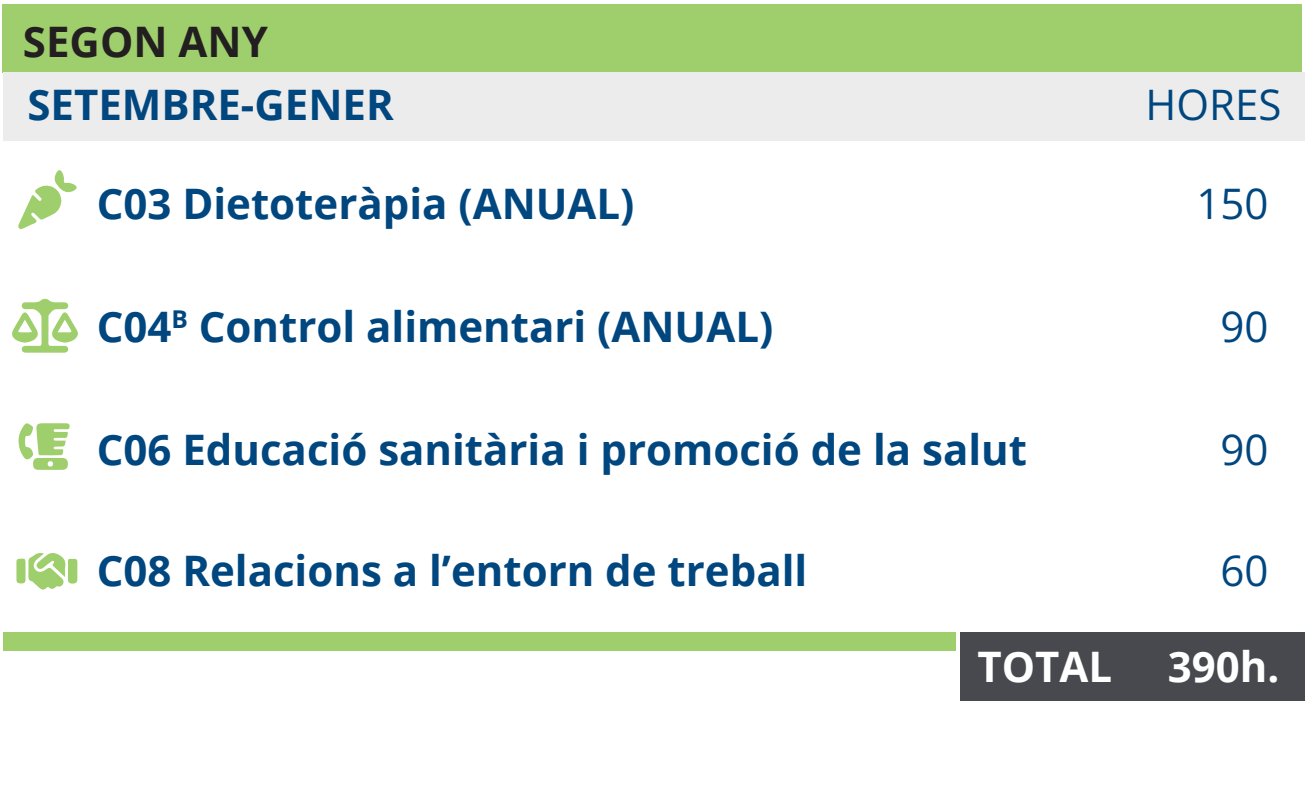
<style>
.page{position:relative;width:1305px;height:785px;background:#fff}
.page>*{position:absolute;margin:0;border:0;box-sizing:border-box;transform-origin:0 0}
.t1{font:700 42px "Open Sans";color:#00467f}
.t2{font:42px "Open Sans";color:#00467f}
.t3{font:700 42px "Open Sans";color:#fff}
.t4{font:700 42px "Open Sans";color:#231f20}
</style>
<div class="page">
<div style="left:2px;top:5px;width:1300px;height:67px;background:#9fcf6c"></div>
<div style="left:3px;top:72px;width:1302px;height:68px;background:#ececec"></div>
<div style="left:961px;top:632px;width:344px;height:67px;background:#47494e"></div>
<div style="left:3px;top:632px;width:952px;height:18px;background:#9fcf6c"></div>
<svg style="left:16px;top:553px;width:61px;height:37px"></svg>
<svg style="left:18px;top:170px;width:59px;height:59px"></svg>
<svg style="left:12px;top:298px;width:66px;height:54px"></svg>
<svg style="left:19px;top:423px;width:51px;height:46px"></svg>
<p class="t4" style="left:23px;top:12px;width:246px">SEGON ANY</p>
<p class="t1" style="left:27px;top:75px;width:368px">SETEMBRE-GENER</p>
<p class="t2" style="left:1145px;top:76px;width:137px">HORES</p>
<p class="t1" style="left:97px;top:174px;width:539px">C03 Dietoteràpia (ANUAL)</p>
<p class="t2" style="left:1197px;top:175px;width:74px">150</p>
<p class="t1" style="left:97px;top:297px;width:678px">C04<sup>B</sup> Control alimentari (ANUAL)</p>
<p class="t2" style="left:1221px;top:298px;width:50px">90</p>
<p class="t1" style="left:97px;top:419px;width:932px">C06 Educació sanitària i promoció de la salut</p>
<p class="t2" style="left:1221px;top:420px;width:50px">90</p>
<p class="t1" style="left:97px;top:540px;width:712px">C08 Relacions a l’entorn de treball</p>
<p class="t2" style="left:1221px;top:541px;width:50px">60</p>
<p class="t3" style="left:977px;top:636px;width:136px">TOTAL</p>
<p class="t3" style="left:1168px;top:636px;width:113px">390h.</p>
</div>
